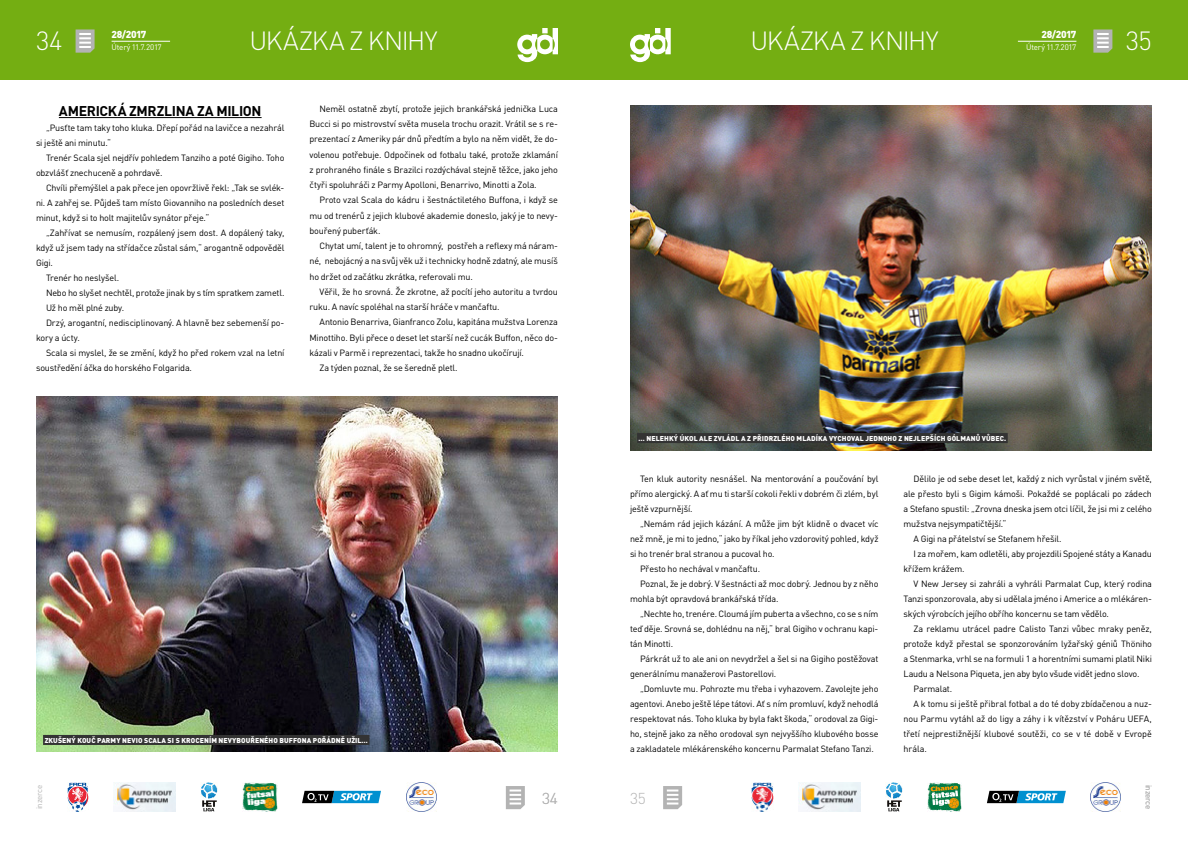
<style>
.page{position:relative;width:1188px;height:842px;background:#fff}
.page>*{position:absolute;margin:0;border:0;box-sizing:border-box;transform-origin:0 0}
.t1{font:300 26px "DIN Pro";letter-spacing:-.025em;color:#fff}
.t2{font:300 15.6px "DIN Pro";color:#b3b3b3}
.t3{font:700 14px "DIN Pro";letter-spacing:-.025em;color:#000}
.t4{font:900 10px "DIN Pro";letter-spacing:-.04em;color:#fff}
.t5{font:9px/15.2px "DIN Pro";letter-spacing:-.02em;color:#000;text-align:justify}
.t6{font:8px "DIN Pro";letter-spacing:-.03em;color:#fff}
.t7{font:8px "DIN Pro";letter-spacing:-.025em;color:#b3b3b3}
.t8{font:900 7px "DIN Pro";letter-spacing:.01em;color:#fff}
</style>
<div class="page">
<div style="left:594px;top:0;width:594px;height:80px;background:#74ae12"></div>
<svg style="left:630px;top:28px;width:41px;height:34px"></svg>
<svg style="left:1093px;top:29px;width:19px;height:24px"></svg>
<div style="left:0;top:0;width:594px;height:80px;background:#74ae12"></div>
<svg style="left:517px;top:28px;width:41px;height:34px"></svg>
<svg style="left:76px;top:29px;width:19px;height:24px"></svg>
<svg style="left:663px;top:786px;width:19px;height:23px"></svg>
<svg style="left:506px;top:786px;width:19px;height:23px"></svg>
<img style="left:67px;top:782px;width:21px;height:30px">
<img style="left:113px;top:782px;width:62px;height:30px">
<img style="left:752px;top:782px;width:21px;height:30px">
<img style="left:243px;top:782px;width:34px;height:30px">
<img style="left:928px;top:782px;width:34px;height:30px">
<img style="left:798px;top:782px;width:62px;height:30px">
<img style="left:406px;top:782px;width:30px;height:30px">
<img style="left:1091px;top:782px;width:30px;height:30px">
<img style="left:200px;top:782px;width:18px;height:30px">
<img style="left:885px;top:782px;width:18px;height:30px">
<svg style="left:302px;top:791px;width:79px;height:12px"></svg>
<svg style="left:987px;top:791px;width:79px;height:12px"></svg>
<hr style="left:1018px;top:41px;width:58px;height:1px;background:#fff">
<hr style="left:112px;top:41px;width:58px;height:1px;background:#fff">
<hr style="left:59px;top:117px;width:203px;height:1px;background:#000">
<img style="left:36px;top:396px;width:522px;height:356px">
<div style="left:43px;top:735px;width:327px;height:10px;background:#333"></div>
<img style="left:630px;top:105px;width:522px;height:345px">
<div style="left:637px;top:433px;width:371px;height:10px;background:#333"></div>
<h1 class="t1" style="left:249px;top:23px;width:190px">UKÁZKA Z KNIHY</h1>
<h1 class="t1" style="left:750px;top:23px;width:190px">UKÁZKA Z KNIHY</h1>
<p class="t4" style="left:112px;top:28px;width:36px">28/2017</p>
<p class="t4" style="left:1042px;top:28px;width:36px">28/2017</p>
<h1 class="t1" style="left:36px;top:23px;width:28px">34</h1>
<h1 class="t1" style="left:1126px;top:23px;width:28px">35</h1>
<p class="t6" style="left:112px;top:42px;width:52px">Úterý 11.7.2017</p>
<p class="t6" style="left:1026px;top:42px;width:52px">Úterý 11.7.2017</p>
<h3 class="t3" style="left:59px;top:101px;width:204px">AMERICKÁ ZMRZLINA ZA MILION</h3>
<p class="t5" style="left:36px;top:120px;width:250px;text-indent:10px">„Pusťte tam taky toho kluka. Dřepí pořád na lavičce a nezahrál si ještě ani minutu.“</p>
<p class="t5" style="left:36px;top:150px;width:250px;text-indent:10px">Trenér Scala sjel nejdřív pohledem Tanziho a poté Gigiho. Toho obzvlášť znechuceně a pohrdavě.</p>
<p class="t5" style="left:36px;top:180px;width:250px;text-indent:10px">Chvíli přemýšlel a pak přece jen opovržlivě řekl: „Tak se svlék&shy;ni. A zahřej se. Půjdeš tam místo Giovanniho na posledních deset minut, když si to holt majitelův synátor přeje.“</p>
<p class="t5" style="left:46px;top:225px;width:240px">„Zahřívat se nemusím, rozpálený jsem dost. A dopálený taky,</p>
<p class="t5" style="left:36px;top:240px;width:250px">když už jsem tady na střídačce zůstal sám,“ arogantně odpověděl</p>
<p class="t5" style="left:36px;top:255px;width:18px">Gigi.</p>
<p class="t5" style="left:46px;top:270px;width:75px">Trenér ho neslyšel.</p>
<p class="t5" style="left:46px;top:285px;width:240px">Nebo ho slyšet nechtěl, protože jinak by s tím spratkem zametl.</p>
<p class="t5" style="left:46px;top:300px;width:80px">Už ho měl plné zuby.</p>
<p class="t5" style="left:46px;top:315px;width:240px">Drzý, arogantní, nedisciplinovaný. A hlavně bez sebemenší po-</p>
<p class="t5" style="left:36px;top:330px;width:45px">kory a úcty.</p>
<p class="t5" style="left:46px;top:345px;width:240px">Scala si myslel, že se změní, když ho před rokem vzal na letní</p>
<p class="t5" style="left:36px;top:360px;width:158px">soustředění áčka do horského Folgarida.</p>
<p class="t5" style="left:310px;top:101px;width:250px;text-indent:10px">Neměl ostatně zbytí, protože jejich brankářská jednička Luca Bucci si po mistrovství světa musela trochu orazit. Vrátil se s re&shy;prezentací z Ameriky pár dnů předtím a bylo na něm vidět, že do&shy;volenou potřebuje. Odpočinek od fotbalu také, protože zklamání z prohraného finále s Brazilci rozdýchával stejně těžce, jako jeho čtyři spoluhráči z Parmy Apolloni, Benarrivo, Minotti a Zola.</p>
<p class="t5" style="left:310px;top:192px;width:250px;text-indent:10px">Proto vzal Scala do kádru i šestnáctiletého Buffona, i když se mu od trenérů z jejich klubové akademie doneslo, jaký je to nevy&shy;bouřený puberťák.</p>
<p class="t5" style="left:310px;top:238px;width:250px;text-indent:10px">Chytat umí, talent je to ohromný, postřeh a reflexy má náram&shy;né, nebojácný a na svůj věk už i technicky hodně zdatný, ale musíš ho držet od začátku zkrátka, referovali mu.</p>
<p class="t5" style="left:310px;top:284px;width:250px;text-indent:10px">Věřil, že ho srovná. Že zkrotne, až pocítí jeho autoritu a tvrdou ruku. A navíc spoléhal na starší hráče v mančaftu.</p>
<p class="t5" style="left:320px;top:314px;width:240px">Antonio Benarriva, Gianfranco Zolu, kapitána mužstva Lorenza</p>
<p class="t5" style="left:310px;top:329px;width:250px">Minottiho. Byli přece o deset let starší než cucák Buffon, něco do-</p>
<p class="t5" style="left:310px;top:345px;width:216px">kázali v Parmě i reprezentaci, takže ho snadno ukočírují.</p>
<p class="t5" style="left:320px;top:360px;width:140px">Za týden poznal, že se šeredně pletl.</p>
<p class="t8" style="left:45px;top:735px;width:325px">ZKUŠENÝ KOUČ PARMY NEVIO SCALA SI S KROCENÍM NEVYBOUŘENÉHO BUFFONA POŘÁDNĚ UŽIL…</p>
<p class="t8" style="left:639px;top:433px;width:369px">… NELEHKÝ ÚKOL ALE ZVLÁDL A Z PŘIDRZLÉHO MLADÍKA VYCHOVAL JEDNOHO Z NEJLEPŠÍCH GÓLMANŮ VŮBEC.</p>
<p class="t5" style="left:630px;top:471px;width:250px;text-indent:10px">Ten kluk autority nesnášel. Na mentorování a poučování byl přímo alergický. A ať mu ti starší cokoli řekli v dobrém či zlém, byl ještě vzpurnější.</p>
<p class="t5" style="left:640px;top:516px;width:240px">„Nemám rád jejich kázání. A může jim být klidně o dvacet víc</p>
<p class="t5" style="left:630px;top:531px;width:250px">než mně, je mi to jedno,“ jako by říkal jeho vzdorovitý pohled, když</p>
<p class="t5" style="left:630px;top:546px;width:146px">si ho trenér bral stranou a pucoval ho.</p>
<p class="t5" style="left:640px;top:561px;width:122px">Přesto ho nechával v mančaftu.</p>
<p class="t5" style="left:640px;top:576px;width:240px">Poznal, že je dobrý. V šestnácti až moc dobrý. Jednou by z něho</p>
<p class="t5" style="left:630px;top:591px;width:150px">mohla být opravdová brankářská třída.</p>
<p class="t5" style="left:640px;top:606px;width:240px">„Nechte ho, trenére. Cloumá jím puberta a všechno, co se s ním</p>
<p class="t5" style="left:630px;top:621px;width:250px">teď děje. Srovná se, dohlédnu na něj,“ bral Gigiho v ochranu kapi-</p>
<p class="t5" style="left:630px;top:636px;width:45px">tán Minotti.</p>
<p class="t5" style="left:640px;top:651px;width:240px">Párkrát už to ale ani on nevydržel a šel si na Gigiho postěžovat</p>
<p class="t5" style="left:630px;top:666px;width:148px">generálnímu manažerovi Pastorellovi.</p>
<p class="t5" style="left:640px;top:681px;width:240px">„Domluvte mu. Pohrozte mu třeba i vyhazovem. Zavolejte jeho</p>
<p class="t5" style="left:630px;top:696px;width:250px">agentovi. Anebo ještě lépe tátovi. Ať s ním promluví, když nehodlá</p>
<p class="t5" style="left:630px;top:711px;width:250px">respektovat nás. Toho kluka by byla fakt škoda,“ orodoval za Gigi-</p>
<p class="t5" style="left:630px;top:726px;width:250px">ho, stejně jako za něho orodoval syn nejvyššího klubového bosse</p>
<p class="t5" style="left:630px;top:741px;width:245px">a zakladatele mlékárenského koncernu Parmalat Stefano Tanzi.</p>
<p class="t5" style="left:914px;top:471px;width:240px">Dělilo je od sebe deset let, každý z nich vyrůstal v jiném světě,</p>
<p class="t5" style="left:904px;top:486px;width:250px">ale přesto byli s Gigim kámoši. Pokaždé se poplácali po zádech</p>
<p class="t5" style="left:904px;top:501px;width:250px">a Stefano spustil: „Zrovna dneska jsem otci líčil, že jsi mi z celého</p>
<p class="t5" style="left:904px;top:516px;width:105px">mužstva nejsympatičtější.“</p>
<p class="t5" style="left:914px;top:531px;width:150px">A Gigi na přátelství se Stefanem hřešil.</p>
<p class="t5" style="left:914px;top:546px;width:240px">I za mořem, kam odletěli, aby projezdili Spojené státy a Kanadu</p>
<p class="t5" style="left:904px;top:561px;width:63px">křížem krážem.</p>
<p class="t5" style="left:914px;top:576px;width:240px">V New Jersey si zahráli a vyhráli Parmalat Cup, který rodina</p>
<p class="t5" style="left:904px;top:591px;width:250px">Tanzi sponzorovala, aby si udělala jméno i Americe a o mlékáren-</p>
<p class="t5" style="left:904px;top:606px;width:207px">ských výrobcích jejího obřího koncernu se tam vědělo.</p>
<p class="t5" style="left:914px;top:621px;width:240px">Za reklamu utrácel padre Calisto Tanzi vůbec mraky peněz,</p>
<p class="t5" style="left:904px;top:636px;width:250px">protože když přestal se sponzorováním lyžařský géniů Thöniho</p>
<p class="t5" style="left:904px;top:651px;width:250px">a Stenmarka, vrhl se na formuli 1 a horentními sumami platil Niki</p>
<p class="t5" style="left:904px;top:666px;width:238px">Laudu a Nelsona Piqueta, jen aby bylo všude vidět jedno slovo.</p>
<p class="t5" style="left:914px;top:681px;width:40px">Parmalat.</p>
<p class="t5" style="left:914px;top:696px;width:240px">A k tomu si ještě přibral fotbal a do té doby zbídačenou a nuz-</p>
<p class="t5" style="left:904px;top:711px;width:250px">nou Parmu vytáhl až do ligy a záhy i k vítězství v Poháru UEFA,</p>
<p class="t5" style="left:904px;top:726px;width:250px">třetí nejprestižnější klubové soutěži, co se v té době v Evropě</p>
<p class="t5" style="left:904px;top:741px;width:25px">hrála.</p>
<p class="t7" style="left:34px;top:809px;width:26px;rotate:-90deg">inzerce</p>
<p class="t7" style="left:1154px;top:785px;width:26px;rotate:90deg">inzerce</p>
<h2 class="t2" style="left:542px;top:787px;width:17px">34</h2>
<h2 class="t2" style="left:630px;top:787px;width:17px">35</h2>
</div>
